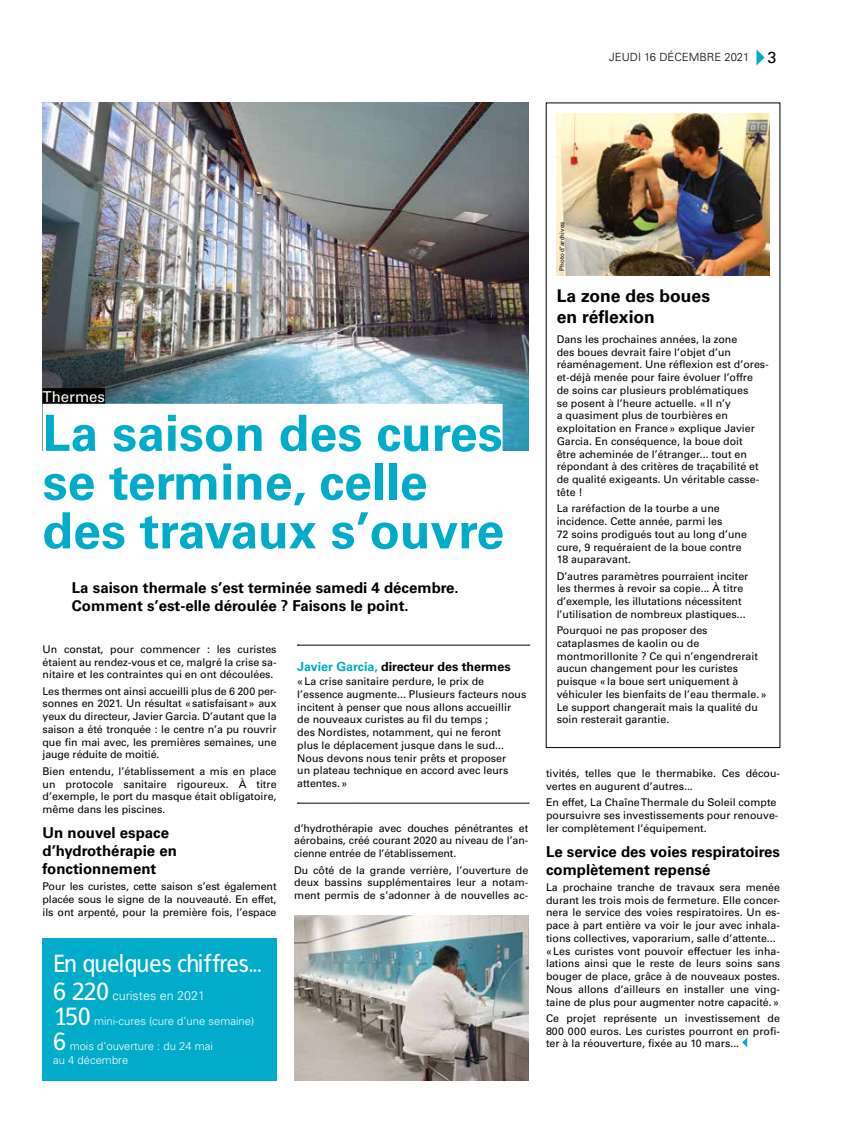
<style>
.page{position:relative;width:851px;height:1134px;background:#fff}
.page>*{position:absolute;margin:0;border:0;box-sizing:border-box;transform-origin:0 0}
.t1{font:700 50px/48.8px "Univers LT";color:#00acc9}
.t2{font:25px "Francophil Sans";color:#fff}
.t3{font:700 17.5px/21px "Univers LT";color:#000}
.t4{font:700 15px/18px "Univers LT";color:#000}
.t5{font:15px "Univers LT";color:#fff}
.t6{font:700 12.5px "Univers LT";color:#000}
.t7{font:300 12.5px "Univers LT";color:#fff}
.t8{font:300 11.25px/13.5px "Univers LT";color:#fff}
.t9{font:300 11.25px "Univers LT";color:#000}
.t10{font:10.62px/12.8px "Univers LT";color:#000}
.t11{font:6.25px "Univers LT";color:#000}
.s1{font-weight:400;font-size:16px}
.s2{font-family:"Francophil Sans";font-weight:400;font-size:25px}
.s3{color:#00acc9}
</style>
<div class="page">
<svg style="left:756px;top:49px;width:8px;height:16px"></svg>
<svg style="left:742px;top:1037px;width:5px;height:10px"></svg>
<img style="left:43px;top:103px;width:485px;height:347px">
<div style="left:43px;top:388px;width:62px;height:18px;background:#000"></div>
<div style="left:43px;top:404px;width:459px;height:61px;background:#fff"></div>
<div style="left:43px;top:938px;width:233px;height:143px;background:#00acc9"></div>
<svg style="left:297px;top:803px;width:232px;height:1px"></svg>
<svg style="left:297px;top:645px;width:233px;height:1px"></svg>
<img style="left:556px;top:114px;width:213px;height:161px">
<img style="left:294px;top:915px;width:234px;height:166px">
<p class="t9" style="left:609px;top:50px;width:169px">JEUDI 16 DÉCEMBRE 2021 <span class="s1">3</span></p>
<h3 class="t5" style="left:43px;top:388px;width:64px">Thermes</h3>
<h1 class="t1" style="left:43px;top:409px;width:463px">La saison des cures se termine, celle des travaux s’ouvre</h1>
<h3 class="t4" style="left:72px;top:578px;width:388px">La saison thermale s’est terminée samedi 4 décembre.<br>Comment s’est-elle déroulée ? Faisons le point.</h3>
<p class="t10" style="left:43px;top:643px;width:235px;text-align:justify">Un constat, pour commencer : les curistes étaient au rendez-vous et ce, malgré la crise sa&shy;nitaire et les contraintes qui en ont découlées.</p>
<p class="t10" style="left:43px;top:685px;width:235px;text-align:justify">Les thermes ont ainsi accueilli plus de 6 200 per&shy;sonnes en 2021. Un résultat «satisfaisant» aux yeux du directeur, Javier Garcia. D’autant que la saison a été tronquée : le centre n’a pu rouvrir que fin mai avec, les premières semaines, une jauge réduite de moitié.</p>
<p class="t10" style="left:43px;top:765px;width:235px;text-align:justify">Bien entendu, l’établissement a mis en place un protocole sanitaire rigoureux. À titre d’exemple, le port du masque était obligatoire, même dans les piscines.</p>
<h3 class="t4" style="left:43px;top:824px;width:136px">Un nouvel espace d’hydrothérapie en fonctionnement</h3>
<p class="t10" style="left:43px;top:880px;width:235px;text-align:justify">Pour les curistes, cette saison s’est également placée sous le signe de la nouveauté. En effet, ils ont arpenté, pour la première fois, l’espace</p>
<h2 class="t2" style="left:53px;top:949px;width:210px">En quelques chiffres...</h2>
<p class="t7" style="left:53px;top:988px;width:153px"><span class="s2">6 220</span> curistes en 2021</p>
<h2 class="t2" style="left:53px;top:1002px;width:39px">150</h2>
<p class="t8" style="left:94px;top:1014px;width:162px">mini-cures (cure d’une semaine)</p>
<h2 class="t2" style="left:53px;top:1027px;width:15px">6</h2>
<p class="t8" style="left:53px;top:1039px;width:161px;text-indent:17px">mois d’ouverture : du 24 mai au 4 décembre</p>
<p class="t6" style="left:297px;top:659px;width:215px"><span class="s3">Javier Garcia,</span> directeur des thermes</p>
<p class="t10" style="left:297px;top:675px;width:230px">«La crise sanitaire perdure, le prix de l’essence augmente... Plusieurs facteurs nous incitent à penser que nous allons accueillir<br>de nouveaux curistes au fil du temps ;<br>des Nordistes, notamment, qui ne feront<br>plus le déplacement jusque dans le sud...<br>Nous devons nous tenir prêts et proposer<br>un plateau technique en accord avec leurs attentes.»</p>
<p class="t10" style="left:294px;top:822px;width:235px;text-align:justify">d’hydrothérapie avec douches pénétrantes et aérobains, créé courant 2020 au niveau de l’an&shy;cienne entrée de l’établissement.</p>
<p class="t10" style="left:294px;top:863px;width:235px;text-align:justify">Du côté de la grande verrière, l’ouverture de deux bassins supplémentaires leur a notam&shy;ment permis de s’adonner à de nouvelles ac-</p>
<p class="t11" style="left:558px;top:271px;width:51px;rotate:-90deg">Photo d’archives</p>
<h3 class="t3" style="left:556px;top:286px;width:155px">La zone des boues en réflexion</h3>
<p class="t10" style="left:556px;top:333px;width:213px">Dans les prochaines années, la zone<br>des boues devrait faire l’objet d’un réaménagement. Une réflexion est d’ores&shy;et-déjà menée pour faire évoluer l’offre<br>de soins car plusieurs problématiques<br>se posent à l’heure actuelle. «Il n’y<br>a quasiment plus de tourbières en exploitation en France» explique Javier Garcia. En conséquence, la boue doit<br>être acheminée de l’étranger... tout en répondant à des critères de traçabilité et de qualité exigeants. Un véritable casse&shy;tête !</p>
<p class="t10" style="left:556px;top:502px;width:192px">La raréfaction de la tourbe a une incidence. Cette année, parmi les<br>72 soins prodigués tout au long d’une cure, 9 requéraient de la boue contre<br>18 auparavant.</p>
<p class="t10" style="left:556px;top:569px;width:193px">D’autres paramètres pourraient inciter les thermes à revoir sa copie... À titre d’exemple, les illutations nécessitent l’utilisation de nombreux plastiques...</p>
<p class="t10" style="left:556px;top:624px;width:211px">Pourquoi ne pas proposer des cataplasmes de kaolin ou de montmorillonite ? Ce qui n’engendrerait aucun changement pour les curistes puisque «la boue sert uniquement à véhiculer les bienfaits de l’eau thermale.» Le support changerait mais la qualité du soin resterait garantie.</p>
<p class="t10" style="left:546px;top:767px;width:235px">tivités, telles que le thermabike. Ces décou&shy;vertes en augurent d’autres...</p>
<p class="t10" style="left:546px;top:796px;width:234px">En effet, La Chaîne Thermale du Soleil compte poursuivre ses investissements pour renouve&shy;ler complètement l’équipement.</p>
<h3 class="t4" style="left:546px;top:842px;width:235px">Le service des voies respiratoires complètement repensé</h3>
<p class="t10" style="left:546px;top:881px;width:235px">La prochaine tranche de travaux sera menée durant les trois mois de fermeture. Elle concer&shy;nera le service des voies respiratoires. Un es&shy;pace à part entière va voir le jour avec inhala&shy;tions collectives, vaporarium, salle d’attente... «Les curistes vont pouvoir effectuer les inha&shy;lations ainsi que le reste de leurs soins sans bouger de place, grâce à de nouveaux postes.<br>Nous allons d‘ailleurs en installer une ving&shy;taine de plus pour augmenter notre capacité.»</p>
<p class="t10" style="left:546px;top:1012px;width:235px;text-align:justify">Ce projet représente un investissement de 800 000 euros. Les curistes pourront en profi&shy;ter à la réouverture, fixée au 10 mars...</p>
</div>
